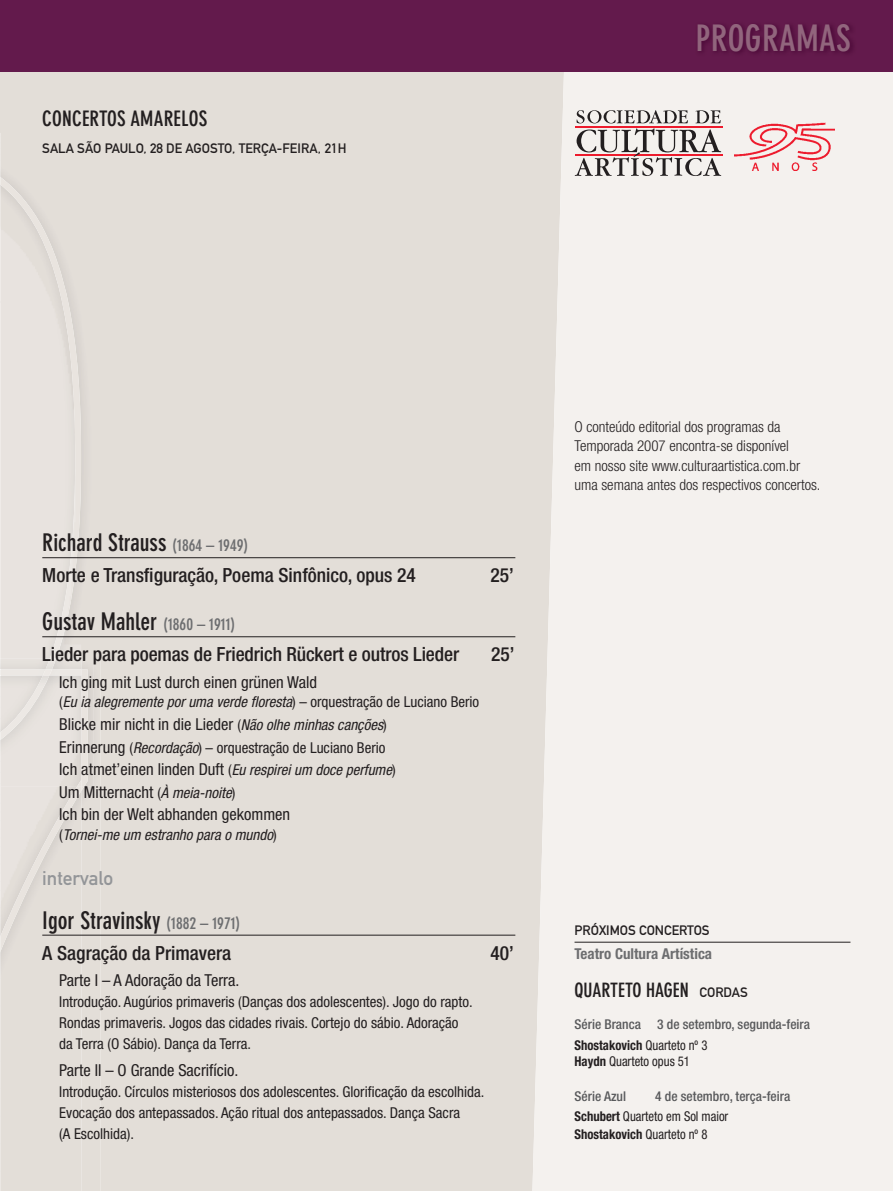
<style>
.page{position:relative;width:893px;height:1191px;background:#fff}
.page>*{position:absolute;margin:0;border:0;box-sizing:border-box;transform-origin:0 0}
.t1{font:700 condensed 36px "DIN Neuzeit Grotesk";letter-spacing:.01em;color:#91657d}
.t2{font:700 condensed 24px "DIN Neuzeit Grotesk";color:#231f20}
.t3{font:700 condensed 21px "DIN Neuzeit Grotesk";letter-spacing:.01em;color:#231f20}
.t4{font:500 condensed 19.5px "Helvetica Neue";letter-spacing:-.005em;color:#231f20}
.t5{font:700 condensed 19.5px "DIN Neuzeit Grotesk";color:#231f20}
.t6{font:19.5px "DIN Mittelschrift";color:#939598}
.t7{font:condensed 16.5px/22.5px "Helvetica Neue";color:#231f20}
.t8{font:condensed 15px/21px "Helvetica Neue";color:#231f20}
.t9{font:300 condensed 15px/19.5px "Helvetica Neue";color:#231f20}
.t10{font:italic condensed 15px "Helvetica Neue";color:#231f20}
.t11{font:700 condensed 15px "Helvetica Neue";color:#6d6e70}
.t12{font:500 condensed 13.5px/20.7px "Helvetica Neue";color:#58595b}
.t13{font:13.5px "DIN Mittelschrift";color:#231f20}
.t14{font:700 condensed 13.5px "Helvetica Neue";color:#231f20;scale:.94 1}
.t15{font:condensed 13.5px "Helvetica Neue";color:#231f20;scale:.94 1}
.s1{font-size:16.5px;color:#6d6e70}
.s2{font-style:normal}
.s3{font-size:15px}
.s4{font-style:italic;font-size:15px}
.s5{font-size:16.5px}
.s6{font-style:italic}
.s7{font-family:"DIN Mittelschrift";font-weight:400;font-stretch:normal;font-size:13.5px}
.s8{font-weight:700;color:#231f20}
.s9{font-weight:400;color:#231f20}
.s10{font-weight:700}
.s11{font-weight:400}
</style>
<div class="page">
<div style="left:81px;top:72px;width:451px;height:1118px;background:#e3ded8"></div>
<div style="left:1px;top:132px;width:93px;height:526px;background:#e3ded8"></div>
<img style="left:0;top:132px;width:1px;height:43px">
<img style="left:0;top:177px;width:81px;height:481px">
<img style="left:0;top:175px;width:1px;height:168px">
<div style="left:81px;top:658px;width:19px;height:532px;background:#e3ded8"></div>
<div style="left:0;top:951px;width:81px;height:239px;background:#e3ded8"></div>
<img style="left:81px;top:658px;width:13px;height:129px">
<div style="left:0;top:740px;width:81px;height:211px;background:#e3ded8"></div>
<img style="left:0;top:675px;width:49px;height:65px">
<svg style="left:81px;top:787px;width:3px;height:4px"></svg>
<img style="left:0;top:955px;width:1px;height:131px">
<svg style="left:0;top:936px;width:1px;height:19px"></svg>
<img style="left:49px;top:669px;width:39px;height:118px">
<svg style="left:43px;top:658px;width:13px;height:17px"></svg>
<div style="left:532px;top:72px;width:361px;height:1118px;background:#f4f1ee"></div>
<hr style="left:574px;top:942px;width:276px;height:1px;background:#231f20">
<img style="left:734px;top:117px;width:100px;height:57px">
<hr style="left:575px;top:154px;width:148px;height:2px;background:#ed1b2d">
<hr style="left:575px;top:126px;width:148px;height:1px;background:#ed1b2d">
<svg style="left:575px;top:110px;width:146px;height:66px;background:#c1b2b1"></svg>
<div style="left:0;top:0;width:893px;height:72px;background:#631a4c"></div>
<div style="left:698px;top:23px;width:152px;height:28px;background:#581242"></div>
<hr style="left:42px;top:557px;width:473px;height:1px;background:#231f20">
<hr style="left:42px;top:636px;width:473px;height:1px;background:#231f20">
<hr style="left:42px;top:935px;width:473px;height:1px;background:#231f20">
<h3 class="t3" style="left:42px;top:111px;width:166px">CONCERTOS AMARELOS</h3>
<p class="t13" style="left:42px;top:144px;width:306px">SALA SÃO PAULO, 28 DE AGOSTO, TERÇA-FEIRA, 21H</p>
<h1 class="t1" style="left:696px;top:24px;width:156px">PROGRAMAS</h1>
<h2 class="t2" style="left:42px;top:533px;width:208px">Richard Strauss <span class="s1">(1864 – 1949)</span></h2>
<h3 class="t4" style="left:42px;top:568px;width:375px">Morte e Transfiguração, Poema Sinfônico, opus 24</h3>
<h3 class="t4" style="left:490px;top:568px;width:25px">25’</h3>
<h2 class="t2" style="left:42px;top:612px;width:195px">Gustav Mahler <span class="s1">(1860 – 1911)</span></h2>
<h3 class="t4" style="left:42px;top:647px;width:418px">Lieder para poemas de Friedrich Rückert e outros Lieder</h3>
<h3 class="t4" style="left:491px;top:647px;width:25px">25’</h3>
<p class="t7" style="left:59px;top:672px;width:259px">Ich ging mit Lust durch einen grünen Wald</p>
<p class="t10" style="left:59px;top:697px;width:421px"><span class="s2">(</span>Eu ia alegremente por uma verde floresta<span class="s2">) – orquestração de Luciano Berio</span></p>
<p class="t7" style="left:59px;top:714px;width:329px">Blicke mir nicht in die Lieder <span class="s3">(</span><span class="s4">Não olhe minhas canções</span><span class="s3">)</span></p>
<p class="t8" style="left:59px;top:738px;width:328px"><span class="s5">Erinnerung</span> (<span class="s6">Recordação</span>) – orquestração de Luciano Berio</p>
<p class="t7" style="left:59px;top:759px;width:338px">Ich atmet’einen linden Duft <span class="s3">(</span><span class="s4">Eu respirei um doce perfume</span><span class="s3">)<br></span>Um Mitternacht <span class="s3">(</span><span class="s4">À meia-noite</span><span class="s3">)<br></span>Ich bin der Welt abhanden gekommen</p>
<p class="t10" style="left:59px;top:829px;width:219px"><span class="s2">(</span>Tornei-me um estranho para o mundo<span class="s2">)</span></p>
<h3 class="t6" style="left:42px;top:871px;width:73px">intervalo</h3>
<h2 class="t2" style="left:42px;top:911px;width:200px">Igor Stravinsky <span class="s1">(1882 – 1971)</span></h2>
<h3 class="t4" style="left:42px;top:945px;width:190px">A Sagração da Primavera</h3>
<h3 class="t4" style="left:490px;top:945px;width:25px">40’</h3>
<p class="t7" style="left:59px;top:970px;width:182px">Parte I – A Adoração da Terra.</p>
<p class="t8" style="left:59px;top:992px;width:415px">Introdução. Augúrios primaveris (Danças dos adolescentes). Jogo do rapto.<br>Rondas primaveris. Jogos das cidades rivais. Cortejo do sábio. Adoração da Terra (O Sábio). Dança da Terra.</p>
<p class="t7" style="left:59px;top:1060px;width:181px">Parte II – O Grande Sacrifício.</p>
<p class="t8" style="left:59px;top:1082px;width:427px">Introdução. Círculos misteriosos dos adolescentes. Glorificação da escolhida.<br>Evocação dos antepassados. Ação ritual dos antepassados. Dança Sacra<br>(A Escolhida).</p>
<p class="t9" style="left:574px;top:418px;width:248px">O conteúdo editorial dos programas da Temporada 2007 encontra-se disponível<br>em nosso site www.culturaartistica.com.br uma semana antes dos respectivos concertos.</p>
<p class="t13" style="left:574px;top:925px;width:137px">PRÓXIMOS CONCERTOS</p>
<p class="t11" style="left:574px;top:948px;width:139px">Teatro Cultura Artística</p>
<h3 class="t5" style="left:574px;top:982px;width:175px">QUARTETO HAGEN <span class="s7">CORDAS</span></h3>
<p class="t12" style="left:574px;top:1015px;width:237px">Série Branca 3 de setembro, segunda-feira<br><span class="s8">Shostakovich</span> <span class="s9">Quarteto nº 3</span></p>
<p class="t15" style="left:574px;top:1056px;width:124px"><span class="s10">Haydn</span> Quarteto opus 51</p>
<p class="t12" style="left:574px;top:1086px;width:53px">Série Azul</p>
<p class="t12" style="left:574px;top:1086px;width:217px;text-indent:81px">4 de setembro, terça-feira<br><span class="s8">Schubert</span> <span class="s9">Quarteto em Sol maior</span></p>
<p class="t14" style="left:574px;top:1129px;width:143px">Shostakovich <span class="s11">Quarteto nº 8</span></p>
</div>
